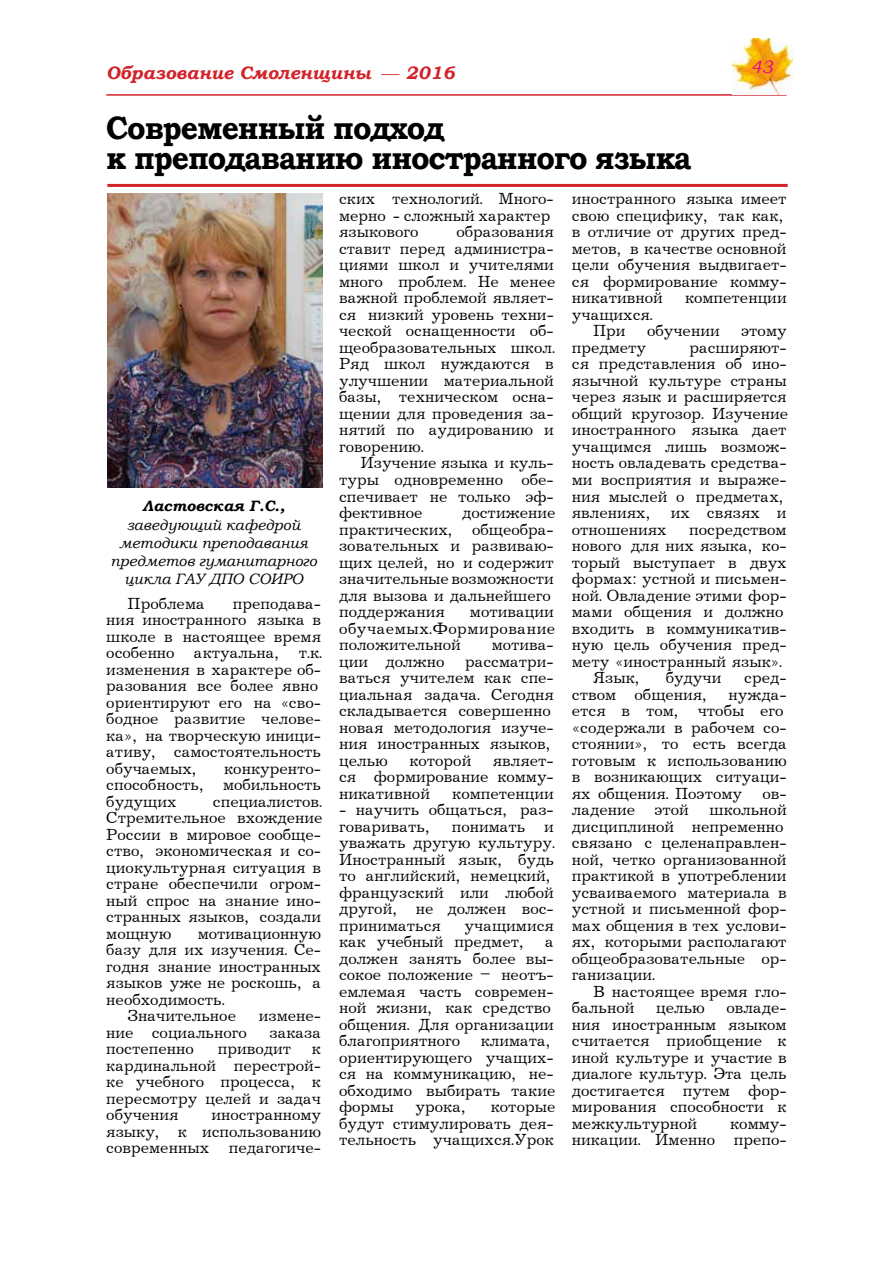
<style>
.page{position:relative;width:893px;height:1263px;background:#fff}
.page>*{position:absolute;margin:0;border:0;box-sizing:border-box;transform-origin:0 0}
.t1{font:700 32.4px/30px "Bookman Old Style";letter-spacing:-.04em;color:#000;scale:.93 1}
.t2{font:italic 700 18px "Bookman Old Style";color:#d2232a}
.t3{font:italic 18px "Bookman Old Style";color:#ec008c}
.t4{font:16.5px/16.5px "Journal";color:#000}
.t5{font:italic 15px/18px "Bookman Old Style";color:#000;text-align:center}
.t6{font:italic 700 15px "Bookman Old Style";color:#000}
.s1{font-family:"Times New Roman";font-weight:400;font-style:normal}
</style>
<div class="page">
<hr style="left:106px;top:94px;width:681px;height:2px;background:#d2232a">
<img style="left:732px;top:38px;width:60px;height:56px">
<hr style="left:107px;top:184px;width:681px;height:3px;background:#d2232a">
<img style="left:107px;top:193px;width:215px;height:294px">
<p class="t2" style="left:106px;top:60px;width:350px">Образование Смоленщины <span class="s1">—</span> 2016</p>
<h1 class="t1" style="left:106px;top:113px;width:631px">Современный подход<br>к преподаванию иностранного языка</h1>
<p class="t3" style="left:751px;top:54px;width:24px">43</p>
<p class="t6" style="left:143px;top:495px;width:144px">Ластовская Г.С.,</p>
<p class="t5" style="left:110px;top:515px;width:208px">заведующий кафедрой методики преподавания предметов гуманитарного цикла ГАУ ДПО СОИРО</p>
<p class="t4" style="left:128px;top:595px;width:79px">Проблема</p>
<p class="t4" style="left:106px;top:595px;width:217px;text-indent:127px">преподава&shy;ния иностранного языка в школе в настоящее время особенно актуальна, т.к. изменения в характере об&shy;разования все более явно ориентируют его на «сво&shy;бодное развитие челове&shy;ка», на творческую иници&shy;ативу, самостоятельность обучаемых,</p>
<p class="t4" style="left:106px;top:760px;width:216px;text-align:justify;text-indent:118px">конкуренто&shy;способность, мобильность будущих</p>
<p class="t4" style="left:106px;top:793px;width:218px;text-align:justify;text-indent:107px">специалистов.<br>Стремительное вхождение России в мировое сообще&shy;ство, экономическая и со&shy;циокультурная ситуация в стране обеспечили огром&shy;ный спрос на знание ино&shy;странных языков, создали мощную</p>
<p class="t4" style="left:198px;top:925px;width:125px">мотивационную</p>
<p class="t4" style="left:106px;top:942px;width:216px">базу для их изучения. Се-</p>
<p class="t4" style="left:106px;top:958px;width:216px">годня знание иностранных</p>
<p class="t4" style="left:106px;top:975px;width:216px">языков уже не роскошь, а</p>
<p class="t4" style="left:106px;top:991px;width:120px">необходимость.</p>
<p class="t4" style="left:128px;top:1008px;width:110px">Значительное</p>
<p class="t4" style="left:259px;top:1008px;width:64px">измене-</p>
<p class="t4" style="left:106px;top:1024px;width:142px">ние социального</p>
<p class="t4" style="left:269px;top:1024px;width:53px">заказа</p>
<p class="t4" style="left:106px;top:1041px;width:89px">постепенно</p>
<p class="t4" style="left:218px;top:1041px;width:75px">приводит</p>
<p class="t4" style="left:106px;top:1041px;width:216px;text-align:justify;text-indent:206px">к кардинальной перестрой&shy;ке учебного процесса, к пересмотру целей и задач обучения</p>
<p class="t4" style="left:106px;top:1107px;width:216px;text-align:justify;text-indent:105px">иностранному языку, к использованию современных педагогиче-</p>
<p class="t4" style="left:339px;top:191px;width:216px">ских технологий. Много&shy;мерно - сложный характер языкового</p>
<p class="t4" style="left:339px;top:224px;width:218px;text-align:justify;text-indent:117px">образования ставит перед администра&shy;циями школ и учителями много проблем. Не менее важной проблемой являет&shy;ся низкий уровень техни&shy;ческой оснащенности об&shy;щеобразовательных школ.<br>Ряд школ нуждаются в улучшении материальной базы, техническом осна&shy;щении для проведения за&shy;нятий по аудированию и говорению.</p>
<p class="t4" style="left:339px;top:455px;width:216px;text-align:justify;text-indent:21px">Изучение языка и куль&shy;туры одновременно обе&shy;спечивает не только эф&shy;фективное</p>
<p class="t4" style="left:339px;top:505px;width:218px;text-indent:123px">достижение практических, общеобра&shy;зовательных и развиваю&shy;щих целей, но и содержит значительные возможности для вызова и дальнейшего поддержания</p>
<p class="t4" style="left:339px;top:604px;width:218px;text-align:justify;text-indent:131px">мотивации обучаемых.Формирование положительной</p>
<p class="t4" style="left:339px;top:637px;width:216px;text-indent:153px">мотива&shy;ции должно рассматри&shy;ваться учителем как спе&shy;циальная задача. Сегодня складывается совершенно новая методология изуче&shy;ния иностранных языков, целью</p>
<p class="t4" style="left:409px;top:752px;width:64px">которой</p>
<p class="t4" style="left:339px;top:752px;width:216px;text-align:justify;text-indent:154px">являет&shy;ся формирование комму&shy;никативной</p>
<p class="t4" style="left:452px;top:785px;width:103px">компетенции</p>
<p class="t4" style="left:339px;top:802px;width:216px">- научить общаться, раз&shy;говаривать,</p>
<p class="t4" style="left:339px;top:818px;width:217px;text-indent:113px">понимать и уважать другую культуру.<br>Иностранный язык, будь то английский, немецкий, французский или любой другой, не должен вос&shy;приниматься</p>
<p class="t4" style="left:339px;top:917px;width:216px;text-indent:125px">учащимися как учебный предмет,</p>
<p class="t4" style="left:339px;top:934px;width:218px;text-indent:206px">а должен занять более вы&shy;сокое положение – неотъ&shy;емлемая часть современ&shy;ной жизни, как средство общения. Для организации благоприятного климата, ориентирующего учащих&shy;ся на коммуникацию, не&shy;обходимо выбирать такие формы</p>
<p class="t4" style="left:339px;top:1099px;width:218px;text-align:justify;text-indent:152px">которые будут стимулировать дея&shy;тельность учащихся.Урок</p>
<p class="t4" style="left:416px;top:1099px;width:51px">урока,</p>
<p class="t4" style="left:572px;top:191px;width:216px">иностранного языка имеет свою специфику, так как, в отличие от других пред&shy;метов, в качестве основной цели обучения выдвигает&shy;ся формирование комму&shy;никативной</p>
<p class="t4" style="left:685px;top:290px;width:103px">компетенции</p>
<p class="t4" style="left:572px;top:307px;width:83px;text-align:center">учащихся.<br>При</p>
<p class="t4" style="left:647px;top:323px;width:74px">обучении</p>
<p class="t4" style="left:741px;top:323px;width:47px">этому</p>
<p class="t4" style="left:572px;top:340px;width:218px;text-indent:118px">расширяют&shy;ся представления об ино&shy;язычной культуре страны через язык и расширяется общий кругозор. Изучение иностранного языка дает учащимся лишь возмож&shy;ность овладевать средства&shy;ми восприятия и выраже&shy;ния мыслей о предметах, явлениях,</p>
<p class="t4" style="left:572px;top:340px;width:76px">предмету</p>
<p class="t4" style="left:671px;top:505px;width:117px">их связях и</p>
<p class="t4" style="left:572px;top:521px;width:96px">отношениях</p>
<p class="t4" style="left:689px;top:521px;width:99px">посредством</p>
<p class="t4" style="left:572px;top:538px;width:216px">нового для них языка, ко-</p>
<p class="t4" style="left:572px;top:554px;width:216px">торый выступает в двух</p>
<p class="t4" style="left:572px;top:571px;width:216px">формах: устной и письмен-</p>
<p class="t4" style="left:572px;top:587px;width:216px">ной. Овладение этими фор-</p>
<p class="t4" style="left:572px;top:604px;width:213px">мами общения и должно</p>
<p class="t4" style="left:572px;top:620px;width:216px">входить в коммуникатив-</p>
<p class="t4" style="left:572px;top:637px;width:216px">ную цель обучения пред-</p>
<p class="t4" style="left:572px;top:653px;width:212px">мету «иностранный язык».</p>
<p class="t4" style="left:593px;top:670px;width:48px">Язык,</p>
<p class="t4" style="left:666px;top:670px;width:57px">будучи</p>
<p class="t4" style="left:744px;top:670px;width:44px">сред-</p>
<p class="t4" style="left:572px;top:686px;width:136px">ством общения,</p>
<p class="t4" style="left:572px;top:686px;width:216px;text-indent:157px">нужда&shy;ется в том, чтобы его «содержали в рабочем со&shy;стоянии», то есть всегда готовым к использованию в возникающих ситуаци&shy;ях общения. Поэтому ов&shy;ладение этой</p>
<p class="t4" style="left:572px;top:802px;width:216px;text-indent:138px">школьной дисциплиной непременно связано с целенаправлен&shy;ной, четко организованной практикой в употреблении усваиваемого материала в устной и письменной фор&shy;мах общения в тех услови&shy;ях, которыми располагают общеобразовательные ор&shy;ганизации.</p>
<p class="t4" style="left:572px;top:983px;width:216px;text-indent:21px">В настоящее время гло&shy;бальной</p>
<p class="t4" style="left:572px;top:1000px;width:216px;text-align:justify;text-indent:155px">овладе&shy;ния иностранным языком считается приобщение к иной культуре и участие в диалоге культур. Эта цель достигается путем фор&shy;мирования способности к межкультурной</p>
<p class="t4" style="left:656px;top:1000px;width:50px">целью</p>
<p class="t4" style="left:572px;top:1115px;width:216px;text-align:right">комму-<br>никации. Именно препо-</p>
</div>
